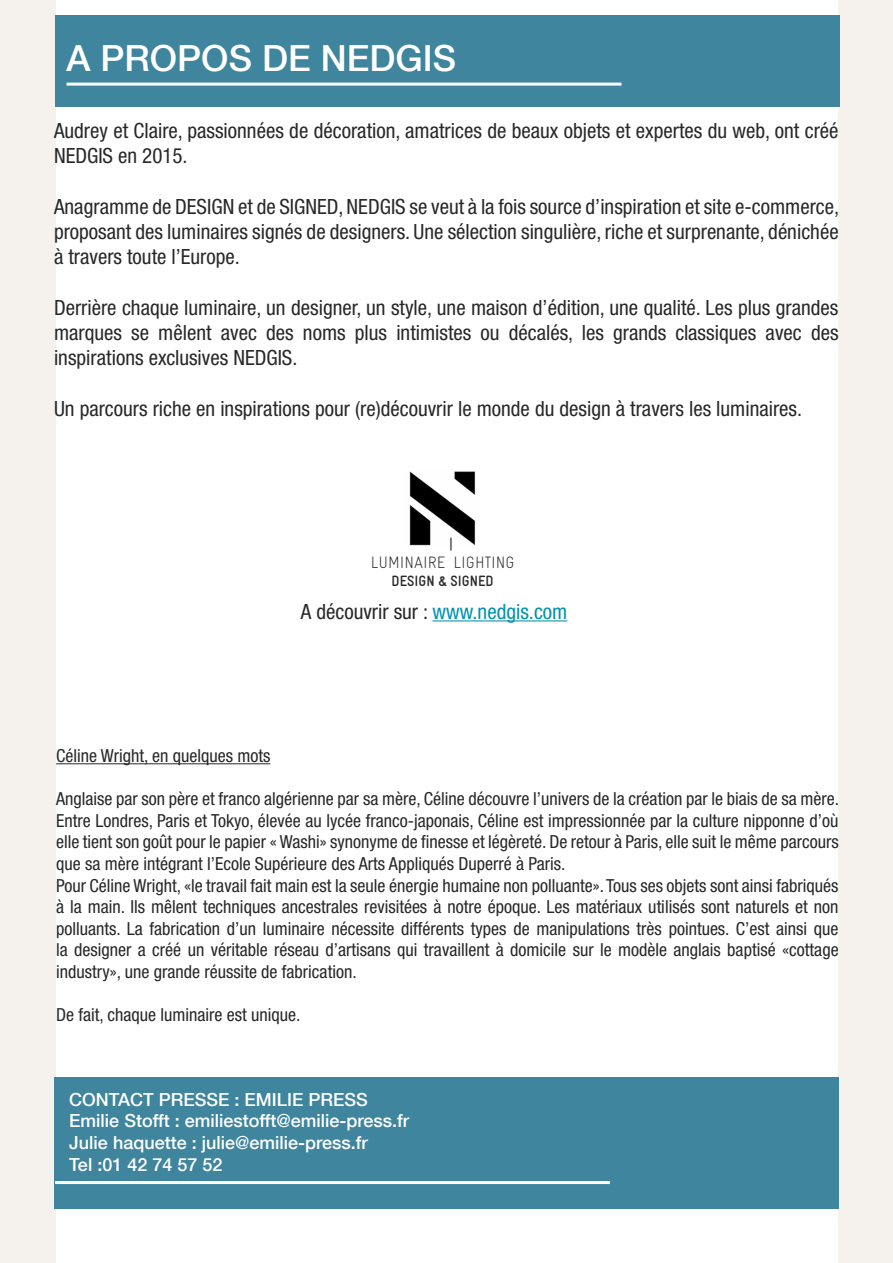
<style>
.page{position:relative;width:893px;height:1263px;background:#fff}
.page>*{position:absolute;margin:0;border:0;box-sizing:border-box;transform-origin:0 0}
.t1{font:500 36px "Helvetica Neue";color:#fff}
.t2{font:condensed 21px/25.2px "Helvetica Neue LT Std";color:#292829;text-align:justify}
.t3{font:condensed 18px/21.6px "Helvetica Neue LT Std";color:#292829}
.t4{font:500 18px/21.6px "Helvetica Neue";color:#fff}
.t5{font:300 16.5px "Gravur Condensed";color:#292829}
.t6{font:700 15px "Gravur Condensed";color:#292829}
.s1{color:#0091ad}
</style>
<div class="page">
<div style="left:839px;top:0;width:54px;height:1263px;background:#f5f1ed"></div>
<div style="left:0;top:0;width:55px;height:1263px;background:#f5f1ed"></div>
<div style="left:54px;top:1077px;width:785px;height:132px;background:#3e859d"></div>
<hr style="left:55px;top:1181px;width:555px;height:3px;background:#fff">
<hr style="left:56px;top:763px;width:214px;height:1px;background:#292829">
<div style="left:55px;top:16px;width:785px;height:91px;background:#3e859d"></div>
<hr style="left:67px;top:83px;width:554px;height:3px;background:#fff">
<hr style="left:433px;top:620px;width:134px;height:1px;background:#0091ad">
<img style="left:409px;top:471px;width:67px;height:75px">
<svg style="left:451px;top:538px;width:1px;height:12px"></svg>
<h1 class="t1" style="left:67px;top:36px;width:391px">A propos de Nedgis</h1>
<p class="t2" style="left:54px;top:118px;width:786px">Audrey et Claire, passionnées de décoration, amatrices de beaux objets et expertes du web, ont créé<br>NEDGIS en 2015.</p>
<p class="t2" style="left:54px;top:194px;width:787px">Anagramme de DESIGN et de SIGNED, NEDGIS se veut à la fois source d’inspiration et site e-commerce, proposant des luminaires signés de designers. Une sélection singulière, riche et surprenante, dénichée à travers toute l’Europe.</p>
<p class="t2" style="left:54px;top:294px;width:786px">Derrière chaque luminaire, un designer, un style, une maison d’édition, une qualité. Les plus grandes marques se mêlent avec des noms plus intimistes ou décalés, les grands classiques avec des inspirations exclusives NEDGIS.</p>
<p class="t2" style="left:54px;top:395px;width:750px">Un parcours riche en inspirations pour (re)découvrir le monde du design à travers les luminaires.</p>
<p class="t5" style="left:371px;top:553px;width:145px">LUMINAIRE LIGHTING</p>
<p class="t6" style="left:392px;top:572px;width:101px">DESIGN &amp; SIGNED</p>
<p class="t2" style="left:301px;top:599px;width:268px">A découvrir sur : <span class="s1">www.nedgis.com</span></p>
<p class="t3" style="left:56px;top:745px;width:216px">Céline Wright, en quelques mots</p>
<p class="t3" style="left:56px;top:788px;width:784px">Anglaise par son père et franco algérienne par sa mère, Céline découvre l’univers de la création par le biais de sa mère.<br>Entre Londres, Paris et Tokyo, élevée au lycée franco-japonais, Céline est impressionnée par la culture nipponne d’où elle tient son goût pour le papier « Washi» synonyme de finesse et légèreté. De retour à Paris, elle suit le même parcours que sa mère intégrant l’Ecole Supérieure des Arts Appliqués Duperré à Paris.<br>Pour Céline Wright, «le travail fait main est la seule énergie humaine non polluante». Tous ses objets sont ainsi fabriqués à la main. Ils mêlent techniques ancestrales revisitées à notre époque. Les matériaux utilisés sont naturels et non polluants. La fabrication d’un luminaire nécessite différents types de manipulations très pointues. C’est ainsi que la designer a créé un véritable réseau d’artisans qui travaillent à domicile sur le modèle anglais baptisé «cottage industry», une grande réussite de fabrication.</p>
<p class="t3" style="left:56px;top:1004px;width:246px">De fait, chaque luminaire est unique.</p>
<p class="t4" style="left:69px;top:1088px;width:342px">Contact presse : EMILIE PRESS<br>Emilie Stofft : emiliestofft@emilie-press.fr Julie haquette : julie@emilie-press.fr<br>Tel :01 42 74 57 52</p>
</div>
